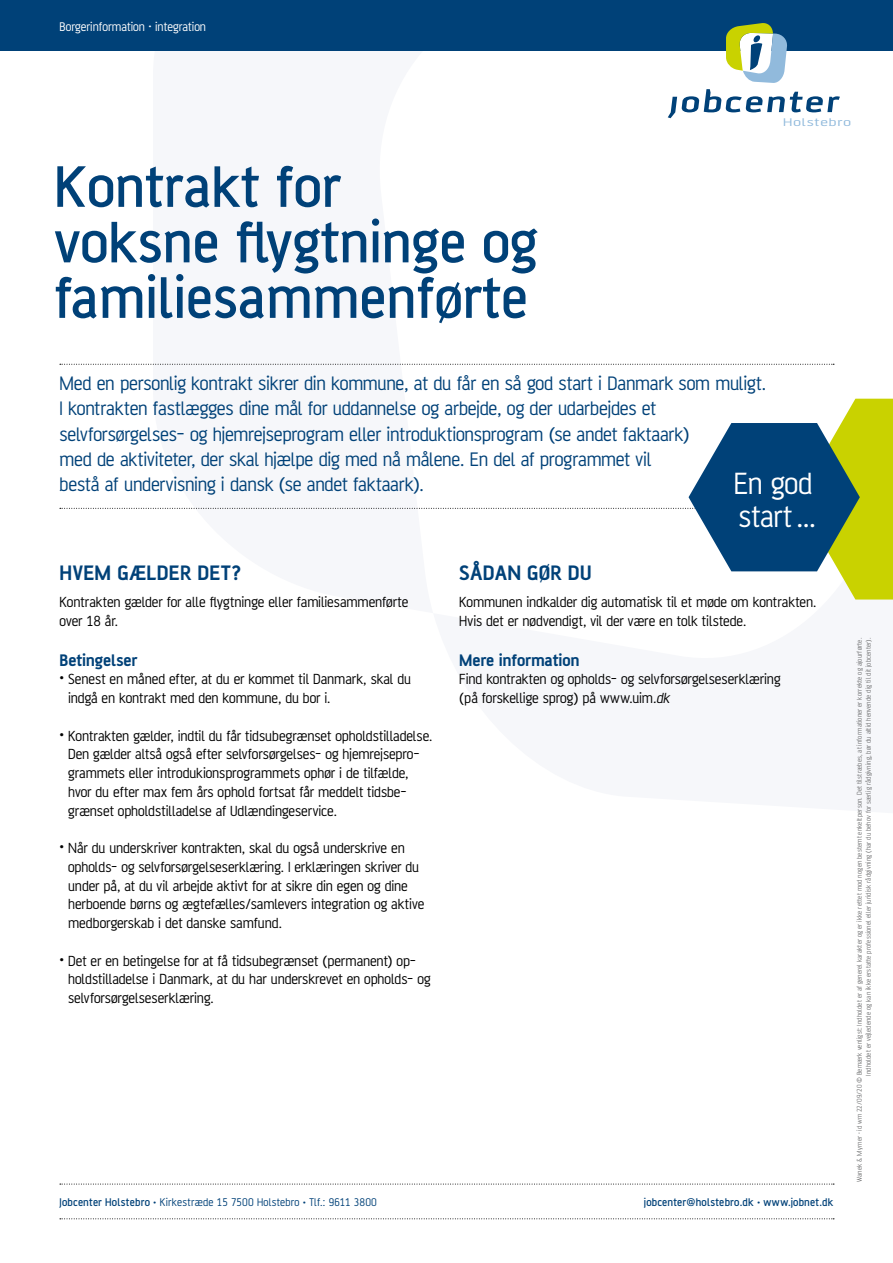
<style>
.page{position:relative;width:893px;height:1263px;background:#fff}
.page>*{position:absolute;margin:0;border:0;box-sizing:border-box;transform-origin:0 0}
.t1{font:500 63px/55.5px "AF Battersea";color:#004178}
.P_splash{font:33px/33px "AF Battersea";letter-spacing:-.01em;color:#fff}
.t2{font:700 22.5px "AF Battersea";letter-spacing:.01em;color:#004178}
.t3{font:21px/25.2px "AF Battersea";letter-spacing:-.01em;color:#004178}
.P_bold{font:700 18px "AF Battersea";letter-spacing:-.01em;color:#004178}
.t4{font:15.75px/18.8px "AF Battersea";letter-spacing:-.005em;color:#000}
.P_virksomhedsservice{font:13.5px "AF Battersea";color:#fff}
.t5{font:12px "AF Battersea";letter-spacing:.02em;color:#004178}
.t6{font:500 12px "AF Battersea";letter-spacing:.015em;color:#004178}
.t7{font:12px "AF Battersea";letter-spacing:.05em;color:#91badc;scale:1.5 1}
.t8{font:7.5px/9px "AF Battersea";letter-spacing:.01em;color:#707172;text-align:right}
.s1{font-style:italic}
.s2{font-weight:500}
</style>
<div class="page">
<div style="left:0;top:0;width:893px;height:51px;background:#004178"></div>
<svg style="left:60px;top:1184px;width:774px;height:1px"></svg>
<svg style="left:60px;top:1218px;width:774px;height:1px"></svg>
<svg style="left:668px;top:89px;width:172px;height:29px"></svg>
<svg style="left:726px;top:23px;width:61px;height:60px"></svg>
<svg style="left:60px;top:364px;width:774px;height:1px"></svg>
<svg style="left:60px;top:399px;width:833px;height:200px"></svg>
<p class="P_virksomhedsservice" style="left:60px;top:20px;width:148px">Borgerinformation · integration</p>
<h1 class="t1" style="left:54px;top:159px;width:485px">Kontrakt for<br>voksne flygtninge og familiesammenførte</h1>
<p class="t7" style="left:783px;top:116px;width:47px">Holstebro</p>
<h2 class="t3" style="left:60px;top:371px;width:708px">Med en personlig kontrakt sikrer din kommune, at du får en så god start i Danmark som muligt.<br>I kontrakten fastlægges dine mål for uddannelse og arbejde, og der udarbejdes et selvforsørgelses- og hjemrejseprogram eller introduktionsprogram (se andet faktaark)<br>med de aktiviteter, der skal hjælpe dig med nå målene. En del af programmet vil<br>bestå af undervisning i dansk (se andet faktaark).</h2>
<p class="P_splash" style="left:734px;top:467px;width:84px">En god start...</p>
<h3 class="t2" style="left:60px;top:561px;width:183px">HVEM GÆLDER DET?</h3>
<p class="t4" style="left:60px;top:592px;width:350px">Kontrakten gælder for alle flygtninge eller familiesammenførte over 18 år.</p>
<p class="P_bold" style="left:60px;top:650px;width:80px">Betingelser</p>
<p class="t4" style="left:68px;top:670px;width:344px;text-indent:-9px">• Senest en måned efter, at du er kommet til Danmark, skal du indgå en kontrakt med den kommune, du bor i.</p>
<p class="t4" style="left:68px;top:726px;width:366px;text-indent:-9px">• Kontrakten gælder, indtil du får tidsubegrænset opholdstilladelse.<br>Den gælder altså også efter selvforsørgelses- og hjemrejsepro&shy;grammets eller introdukionsprogrammets ophør i de tilfælde, hvor du efter max fem års ophold fortsat får meddelt tidsbe&shy;grænset opholdstilladelse af Udlændingeservice.</p>
<p class="t4" style="left:68px;top:838px;width:358px;text-indent:-9px">• Når du underskriver kontrakten, skal du også underskrive en opholds- og selvforsørgelseserklæring. I erklæringen skriver du under på, at du vil arbejde aktivt for at sikre din egen og dine herboende børns og ægtefælles/samlevers integration og aktive medborgerskab i det danske samfund.</p>
<p class="t4" style="left:68px;top:951px;width:364px;text-indent:-9px">• Det er en betingelse for at få tidsubegrænset (permanent) op&shy;holdstilladelse i Danmark, at du har underskrevet en opholds- og selvforsørgelseserklæring.</p>
<h3 class="t2" style="left:459px;top:561px;width:134px">SÅDAN GØR DU</h3>
<p class="t4" style="left:459px;top:592px;width:359px">Kommunen indkalder dig automatisk til et møde om kontrakten.<br>Hvis det er nødvendigt, vil der være en tolk tilstede.</p>
<p class="P_bold" style="left:459px;top:650px;width:122px">Mere information</p>
<p class="t4" style="left:459px;top:670px;width:323px">Find kontrakten og opholds- og selvforsørgelseserklæring (på forskellige sprog) på www.uim<span class="s1">.dk</span></p>
<p class="t5" style="left:60px;top:1195px;width:319px"><span class="s2">Jobcenter Holstebro •</span> Kirkestræde 15 7500 Holstebro <span class="s2">•</span> Tlf.: 9611 3800</p>
<p class="t6" style="left:644px;top:1196px;width:191px">jobcenter@holstebro.dk • www.jobnet.dk</p>
<p class="t8" style="left:855px;top:1182px;width:546px;rotate:-90deg">Wanek &amp; Myrner · id wm 22/09/20 © Bemærk venligst: Indholdet er af generel karakter og er ikke rettet mod nogen bestemt enkeltperson. Det tilstræbes, at informationer er korrekte og ajourførte.<br>Indholdet er vejledende og kan ikke erstatte professionel eller juridisk rådgivning (har du behov for særlig rådgivning, bør du altid henvende dig til dit jobcenter).</p>
</div>
